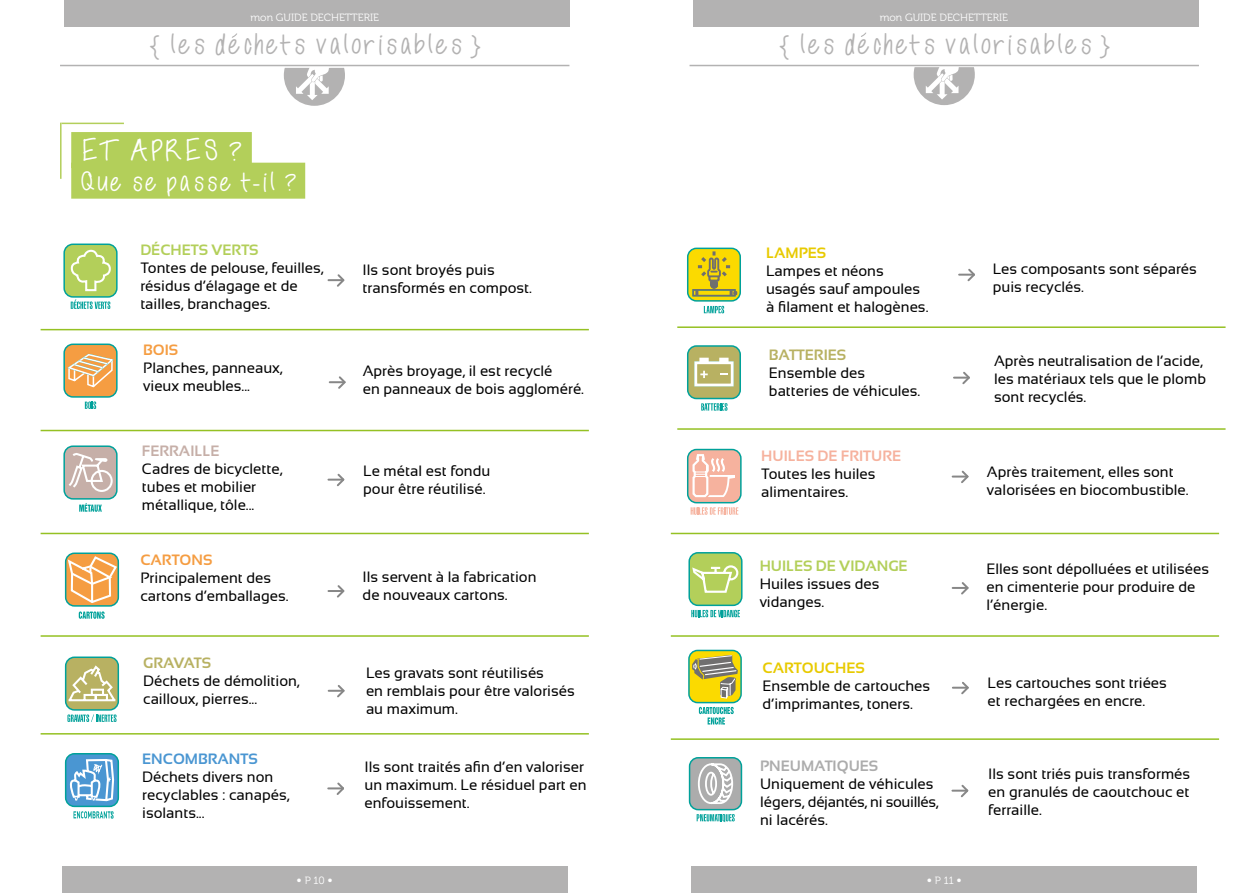
<style>
.page{position:relative;width:1259px;height:893px;background:#fff}
.page>*{position:absolute;margin:0;border:0;box-sizing:border-box;transform-origin:0 0}
.t1{font:28.5px "annshandwriting";color:#fff}
.t2{font:27px "annshandwriting";color:#b3b2b2}
.t3{font:25.5px "annshandwriting";color:#fff}
.t4{font:15px/18px "Sansation";color:#000}
.t5{font:700 15px "Sansation";color:#b3cf5a}
.t6{font:700 15px "Sansation";color:#e8ca00}
.t7{font:700 15px "Sansation";color:#f6b29e}
.t8{font:700 15px "Sansation";color:#acacac}
.t9{font:700 15px "Sansation";color:#f59d42}
.t10{font:700 15px "Sansation";color:#4a96d2}
.t11{font:700 15px "Sansation";color:#b8b162}
.t12{font:700 15px "Sansation";color:#c6afa8}
.t13{font:700 15px "Sansation";letter-spacing:-.035em;color:#b8b162}
.t14{font:10.5px "Museo 300";color:#fff}
</style>
<div class="page">
<svg style="left:284px;top:64px;width:61px;height:42px"></svg>
<div style="left:64px;top:0;width:505px;height:27px;background:#b3b2b2"></div>
<hr style="left:60px;top:65px;width:509px;height:1px;background:#b3b2b2">
<svg style="left:913px;top:64px;width:62px;height:41px"></svg>
<div style="left:693px;top:0;width:506px;height:27px;background:#b3b2b2"></div>
<hr style="left:689px;top:65px;width:510px;height:1px;background:#b3b2b2">
<div style="left:62px;top:867px;width:505px;height:26px;background:#b3b2b2"></div>
<div style="left:691px;top:867px;width:506px;height:26px;background:#b3b2b2"></div>
<hr style="left:677px;top:326px;width:548px;height:2px;background:#95c123">
<svg style="left:959px;top:268px;width:16px;height:14px"></svg>
<svg style="left:954px;top:372px;width:16px;height:13px"></svg>
<svg style="left:952px;top:470px;width:17px;height:13px"></svg>
<svg style="left:952px;top:582px;width:17px;height:13px"></svg>
<svg style="left:953px;top:682px;width:16px;height:13px"></svg>
<svg style="left:952px;top:784px;width:17px;height:14px"></svg>
<hr style="left:677px;top:428px;width:548px;height:2px;background:#95c123">
<hr style="left:671px;top:533px;width:548px;height:1px;background:#95c123">
<hr style="left:671px;top:635px;width:548px;height:2px;background:#95c123">
<hr style="left:671px;top:738px;width:548px;height:2px;background:#95c123">
<div style="left:689px;top:758px;width:52px;height:52px;background:#acacac;border-radius:9px"></div>
<div style="left:689px;top:757px;width:53px;height:53px;border:2px solid #00a19a;border-radius:9px"></div>
<svg style="left:696px;top:814px;width:38px;height:8px"></svg>
<svg style="left:698px;top:763px;width:36px;height:41px"></svg>
<div style="left:689px;top:650px;width:52px;height:53px;background:#fbda00;border-radius:9px"></div>
<div style="left:688px;top:650px;width:54px;height:53px;border:2px solid #00a19a;border-radius:9px"></div>
<svg style="left:692px;top:655px;width:46px;height:44px"></svg>
<svg style="left:699px;top:707px;width:35px;height:18px"></svg>
<div style="left:689px;top:553px;width:53px;height:52px;background:#b3cf5a;border-radius:9px"></div>
<div style="left:688px;top:552px;width:54px;height:54px;border:2px solid #00a19a;border-radius:9px"></div>
<svg style="left:691px;top:610px;width:49px;height:7px"></svg>
<svg style="left:692px;top:565px;width:47px;height:28px"></svg>
<div style="left:687px;top:449px;width:54px;height:54px;background:#f6b29e;border-radius:9px"></div>
<div style="left:687px;top:449px;width:54px;height:54px;border:2px solid #00a19a;border-radius:9px"></div>
<svg style="left:692px;top:454px;width:43px;height:44px"></svg>
<svg style="left:687px;top:247px;width:54px;height:66px"></svg>
<hr style="left:41px;top:329px;width:548px;height:1px;background:#95c123">
<hr style="left:41px;top:430px;width:548px;height:1px;background:#95c123">
<hr style="left:41px;top:533px;width:548px;height:1px;background:#95c123">
<hr style="left:41px;top:635px;width:548px;height:2px;background:#95c123">
<hr style="left:41px;top:733px;width:548px;height:2px;background:#95c123">
<svg style="left:328px;top:274px;width:17px;height:13px"></svg>
<svg style="left:330px;top:376px;width:16px;height:13px"></svg>
<svg style="left:328px;top:473px;width:17px;height:14px"></svg>
<svg style="left:328px;top:585px;width:17px;height:13px"></svg>
<svg style="left:329px;top:685px;width:16px;height:13px"></svg>
<svg style="left:328px;top:782px;width:16px;height:13px"></svg>
<div style="left:71px;top:132px;width:181px;height:36px;background:#b3cf5a"></div>
<div style="left:71px;top:163px;width:234px;height:36px;background:#b3cf5a"></div>
<hr style="left:62px;top:123px;width:62px;height:1px;background:#b3cf5a">
<hr style="left:60px;top:123px;width:2px;height:56px;background:#b3cf5a">
<div style="left:66px;top:657px;width:52px;height:53px;background:#b8b162;border-radius:9px"></div>
<div style="left:65px;top:656px;width:54px;height:55px;border:2px solid #00a19a;border-radius:9px"></div>
<svg style="left:67px;top:714px;width:49px;height:8px"></svg>
<svg style="left:66px;top:664px;width:51px;height:39px"></svg>
<div style="left:64px;top:344px;width:53px;height:53px;background:#f59d42;border-radius:9px"></div>
<div style="left:63px;top:344px;width:55px;height:54px;border:2px solid #00a19a;border-radius:9px"></div>
<svg style="left:85px;top:401px;width:11px;height:8px"></svg>
<svg style="left:67px;top:353px;width:47px;height:35px"></svg>
<div style="left:64px;top:244px;width:53px;height:53px;background:#b3cf5a;border-radius:9px"></div>
<div style="left:63px;top:244px;width:55px;height:54px;border:2px solid #00a19a;border-radius:9px"></div>
<svg style="left:71px;top:299px;width:39px;height:10px"></svg>
<svg style="left:70px;top:243px;width:42px;height:49px"></svg>
<div style="left:64px;top:446px;width:53px;height:53px;background:#c6afa8;border-radius:9px"></div>
<div style="left:63px;top:445px;width:55px;height:55px;border:2px solid #00a19a;border-radius:9px"></div>
<svg style="left:68px;top:453px;width:45px;height:39px"></svg>
<svg style="left:79px;top:503px;width:23px;height:9px"></svg>
<div style="left:65px;top:552px;width:54px;height:55px;border:2px solid #00a19a;border-radius:9px"></div>
<svg style="left:66px;top:555px;width:52px;height:49px;background:#f0b16b"></svg>
<svg style="left:79px;top:611px;width:26px;height:8px"></svg>
<svg style="left:861px;top:32px;width:5px;height:5px"></svg>
<div style="left:692px;top:289px;width:43px;height:7px;border:2px solid #706f6f"></div>
<svg style="left:690px;top:507px;width:48px;height:8px"></svg>
<div style="left:687px;top:346px;width:53px;height:52px;background:#b8b162;border-radius:9px"></div>
<div style="left:687px;top:345px;width:54px;height:54px;border:2px solid #00a19a;border-radius:9px"></div>
<div style="left:694px;top:361px;width:39px;height:25px;border:3px solid #fff"></div>
<svg style="left:700px;top:371px;width:8px;height:7px"></svg>
<svg style="left:720px;top:373px;width:7px;height:2px"></svg>
<div style="left:699px;top:358px;width:9px;height:5px;background:#fff"></div>
<div style="left:719px;top:358px;width:9px;height:5px;border:3px solid #fff"></div>
<svg style="left:701px;top:403px;width:26px;height:8px"></svg>
<div style="left:66px;top:754px;width:52px;height:52px;background:#4a96d2;border-radius:9px"></div>
<div style="left:65px;top:753px;width:54px;height:54px;border:2px solid #00a19a;border-radius:9px"></div>
<svg style="left:70px;top:759px;width:44px;height:43px"></svg>
<svg style="left:73px;top:811px;width:40px;height:8px"></svg>
<p class="t14" style="left:250px;top:12px;width:130px">mon GUIDE DECHETTERIE</p>
<h2 class="t2" style="left:151px;top:32px;width:333px">{ les dechets valorisables }</h2>
<h1 class="t1" style="left:80px;top:137px;width:165px">ET APRES ?</h1>
<h3 class="t3" style="left:79px;top:170px;width:220px">Que se passe t-il ?</h3>
<p class="t5" style="left:140px;top:241px;width:120px">DÉCHETS VERTS</p>
<p class="t4" style="left:140px;top:258px;width:185px">Tontes de pelouse, feuilles, résidus d’élagage et de tailles, branchages.</p>
<p class="t9" style="left:143px;top:342px;width:37px">BOIS</p>
<p class="t4" style="left:143px;top:359px;width:141px">Planches, panneaux, vieux meubles...</p>
<p class="t12" style="left:142px;top:442px;width:79px">FERRAILLE</p>
<p class="t4" style="left:142px;top:459px;width:142px">Cadres de bicyclette, tubes et mobilier métallique, tôle...</p>
<p class="t9" style="left:140px;top:552px;width:74px">CARTONS</p>
<p class="t4" style="left:140px;top:569px;width:150px">Principalement des cartons d’emballages.</p>
<p class="t13" style="left:143px;top:654px;width:69px">GRAVATS</p>
<p class="t4" style="left:143px;top:671px;width:158px">Déchets de démolition, cailloux, pierres...</p>
<p class="t10" style="left:142px;top:750px;width:117px">ENCOMBRANTS</p>
<p class="t4" style="left:142px;top:768px;width:149px">Déchets divers non recyclables : canapés, isolants...</p>
<p class="t4" style="left:363px;top:261px;width:171px">Ils sont broyés puis transformés en compost.</p>
<p class="t4" style="left:363px;top:361px;width:223px">Après broyage, il est recyclé<br>en panneaux de bois aggloméré.</p>
<p class="t4" style="left:363px;top:462px;width:129px">Le métal est fondu pour être réutilisé.</p>
<p class="t4" style="left:363px;top:568px;width:175px">Ils servent à la fabrication de nouveaux cartons.</p>
<p class="t4" style="left:366px;top:664px;width:210px">Les gravats sont réutilisés<br>en remblais pour être valorisés au maximum.</p>
<p class="t4" style="left:364px;top:758px;width:224px">Ils sont traités afin d’en valoriser un maximum. Le résiduel part en enfouissement.</p>
<p class="t14" style="left:879px;top:12px;width:130px">mon GUIDE DECHETTERIE</p>
<h2 class="t2" style="left:780px;top:32px;width:333px">{ les dechets valorisables }</h2>
<p class="t6" style="left:766px;top:244px;width:62px">LAMPES</p>
<p class="t4" style="left:766px;top:262px;width:164px">Lampes et néons usagés sauf ampoules à filament et halogènes.</p>
<p class="t4" style="left:993px;top:260px;width:206px">Les composants sont séparés puis recyclés.</p>
<p class="t11" style="left:769px;top:346px;width:79px">BATTERIES</p>
<p class="t4" style="left:769px;top:363px;width:153px">Ensemble des batteries de véhicules.</p>
<p class="t4" style="left:994px;top:352px;width:213px">Après neutralisation de l’acide, les matériaux tels que le plomb sont recyclés.</p>
<p class="t7" style="left:761px;top:448px;width:141px">HUILES DE FRITURE</p>
<p class="t4" style="left:761px;top:465px;width:116px">Toutes les huiles alimentaires.</p>
<p class="t4" style="left:987px;top:463px;width:203px">Après traitement, elles sont valorisées en biocombustible.</p>
<p class="t5" style="left:759px;top:557px;width:149px">HUILES DE VIDANGE</p>
<p class="t4" style="left:759px;top:575px;width:121px">Huiles issues des vidanges.</p>
<p class="t4" style="left:986px;top:560px;width:224px">Elles sont dépolluées et utilisées en cimenterie pour produire de l’énergie.</p>
<p class="t6" style="left:762px;top:660px;width:104px">CARTOUCHES</p>
<p class="t4" style="left:762px;top:677px;width:169px">Ensemble de cartouches d’imprimantes, toners.</p>
<p class="t4" style="left:987px;top:674px;width:181px">Les cartouches sont triées et rechargées en encre.</p>
<p class="t8" style="left:760px;top:757px;width:120px">PNEUMATIQUES</p>
<p class="t4" style="left:760px;top:775px;width:180px">Uniquement de véhicules légers, déjantés, ni souillés, ni lacérés.</p>
<p class="t4" style="left:988px;top:764px;width:203px;text-align:justify">Ils sont triés puis transformés en granulés de caoutchouc et ferraille.</p>
<p class="t14" style="left:297px;top:875px;width:38px">∞ P 10 ∞</p>
<p class="t14" style="left:926px;top:875px;width:37px">∞ P 11 ∞</p>
</div>
